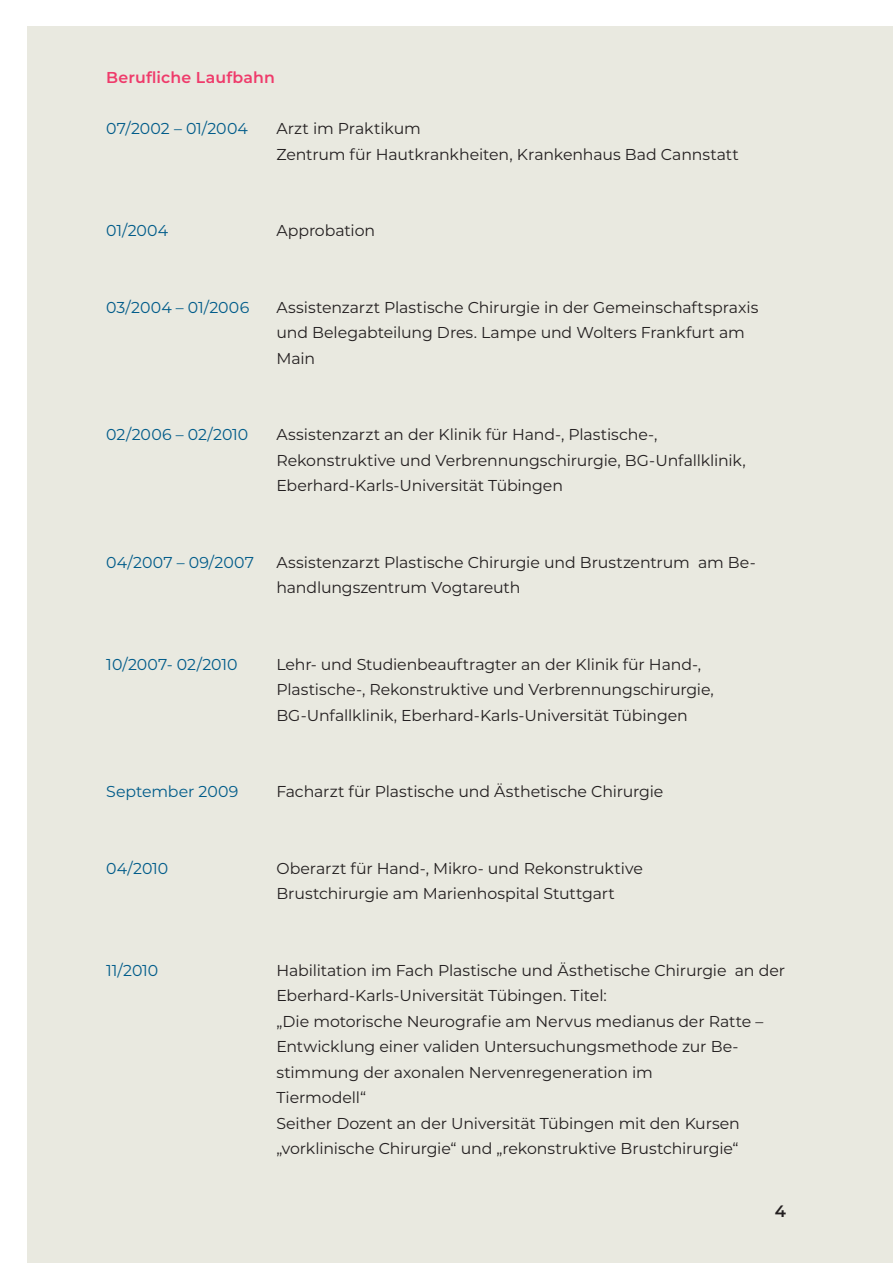
<style>
.page{position:relative;width:893px;height:1263px;background:#fff}
.page>*{position:absolute;margin:0;border:0;box-sizing:border-box;transform-origin:0 0}
.t1{font:600 16.5px "Montserrat";color:#231f20}
._5-Vita{font:15.75px/25.5px "Montserrat";letter-spacing:-.01em;color:#231f20}
._5-Vita-2{font:15.75px "Montserrat";letter-spacing:-.005em;color:#015c8a}
._2-Subhead{font:600 15.75px "Montserrat";letter-spacing:.01em;color:#ef3b6b}
</style>
<div class="page">
<div style="left:28px;top:27px;width:865px;height:1236px;background:#e9e9e0"></div>
<p class="_2-Subhead" style="left:106px;top:67px;width:170px">Berufliche Laufbahn</p>
<p class="_5-Vita-2" style="left:106px;top:118px;width:143px">07/2002 – 01/2004</p>
<p class="_5-Vita" style="left:276px;top:115px;width:146px">Arzt im Praktikum</p>
<p class="_5-Vita" style="left:276px;top:141px;width:464px">Zentrum für Hautkrankheiten, Krankenhaus Bad Cannstatt</p>
<p class="_5-Vita-2" style="left:106px;top:220px;width:63px">01/2004</p>
<p class="_5-Vita" style="left:276px;top:217px;width:100px">Approbation</p>
<p class="_5-Vita-2" style="left:106px;top:296px;width:144px">03/2004 – 01/2006</p>
<p class="_5-Vita" style="left:276px;top:294px;width:484px">Assistenzarzt Plastische Chirurgie in der Gemeinschaftspraxis und Belegabteilung Dres. Lampe und Wolters Frankfurt am<br>Main</p>
<p class="_5-Vita-2" style="left:106px;top:424px;width:144px">02/2006 – 02/2010</p>
<p class="_5-Vita" style="left:276px;top:421px;width:383px">Assistenzarzt an der Klinik für Hand-, Plastische-,</p>
<p class="_5-Vita" style="left:276px;top:447px;width:471px">Rekonstruktive und Verbrennungschirurgie, BG-Unfallklinik,</p>
<p class="_5-Vita" style="left:276px;top:472px;width:288px">Eberhard-Karls-Universität Tübingen</p>
<p class="_5-Vita-2" style="left:106px;top:551px;width:149px">04/2007 – 09/2007</p>
<p class="_5-Vita" style="left:276px;top:549px;width:481px">Assistenzarzt Plastische Chirurgie und Brustzentrum am Be&shy;handlungszentrum Vogtareuth</p>
<p class="_5-Vita-2" style="left:106px;top:653px;width:133px">10/2007- 02/2010</p>
<p class="_5-Vita" style="left:276px;top:651px;width:426px">Lehr- und Studienbeauftragter an der Klinik für Hand-,</p>
<p class="_5-Vita" style="left:276px;top:676px;width:439px">Plastische-, Rekonstruktive und Verbrennungschirurgie,</p>
<p class="_5-Vita" style="left:276px;top:702px;width:413px">BG-Unfallklinik, Eberhard-Karls-Universität Tübingen</p>
<p class="_5-Vita-2" style="left:106px;top:781px;width:134px">September 2009</p>
<p class="_5-Vita" style="left:276px;top:778px;width:388px">Facharzt für Plastische und Ästhetische Chirurgie</p>
<p class="_5-Vita-2" style="left:106px;top:857px;width:64px">04/2010</p>
<p class="_5-Vita" style="left:276px;top:855px;width:368px">Oberarzt für Hand-, Mikro- und Rekonstruktive</p>
<p class="_5-Vita" style="left:276px;top:880px;width:340px">Brustchirurgie am Marienhospital Stuttgart</p>
<p class="_5-Vita-2" style="left:106px;top:959px;width:54px">11/2010</p>
<p class="_5-Vita" style="left:276px;top:957px;width:510px">Habilitation im Fach Plastische und Ästhetische Chirurgie an der<br>Eberhard-Karls-Universität Tübingen. Titel:</p>
<p class="_5-Vita" style="left:276px;top:1008px;width:488px">„Die motorische Neurografie am Nervus medianus der Ratte –<br>Entwicklung einer validen Untersuchungsmethode zur Be-</p>
<p class="_5-Vita" style="left:276px;top:1059px;width:378px">stimmung der axonalen Nervenregeneration im</p>
<p class="_5-Vita" style="left:276px;top:1084px;width:91px">Tiermodell“</p>
<p class="_5-Vita" style="left:276px;top:1110px;width:465px">Seither Dozent an der Universität Tübingen mit den Kursen</p>
<p class="_5-Vita" style="left:276px;top:1135px;width:464px">„vorklinische Chirurgie“ und „rekonstruktive Brustchirurgie“</p>
<p class="t1" style="left:775px;top:1199px;width:13px">4</p>
</div>
